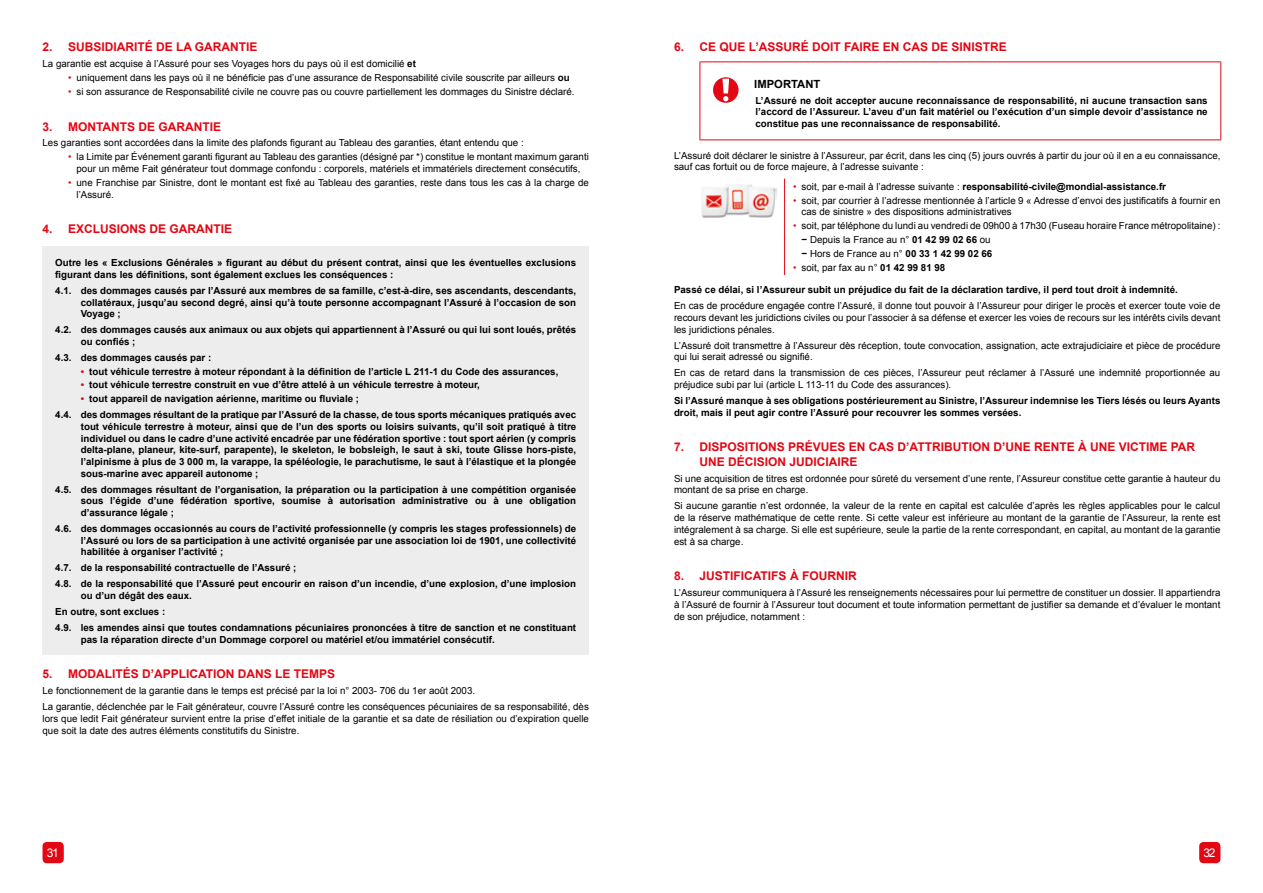
<style>
.page{position:relative;width:1263px;height:893px;background:#fff}
.page>*{position:absolute;margin:0;border:0;box-sizing:border-box;transform-origin:0 0}
.t1{font:700 12px/14.4px "Arial";color:#e30613}
.t2{font:12px "Arial";color:#fff}
.t3{font:700 11.25px "Arial";color:#000}
.t4{font:9.75px/11.7px "Arial";color:#000}
.t5{font:700 9.75px/11.7px "Arial";color:#000}
.s1{font-weight:700}
.s2{color:#e30613}
.s3{font-weight:400;color:#e30613}
.s4{font-weight:400}
</style>
<div class="page">
<div style="left:43px;top:842px;width:21px;height:21px;background:#e30613;border-radius:4px"></div>
<div style="left:1199px;top:842px;width:21px;height:21px;background:#e30613;border-radius:4px"></div>
<div style="left:43px;top:247px;width:546px;height:408px;background:#ededed"></div>
<hr style="left:699px;top:62px;width:522px;height:1px;background:#e30613">
<hr style="left:699px;top:62px;width:1px;height:78px;background:#e30613">
<hr style="left:1220px;top:62px;width:1px;height:78px;background:#e30613">
<hr style="left:699px;top:140px;width:522px;height:1px;background:#e30613">
<div style="left:713px;top:77px;width:25px;height:26px;background:#e30613;border-radius:50%"></div>
<svg style="left:722px;top:79px;width:7px;height:22px"></svg>
<hr style="left:784px;top:179px;width:1px;height:96px;background:#e30613">
<img style="left:701px;top:184px;width:75px;height:34px">
<p class="t1" style="left:43px;top:40px;width:12px">2.</p>
<p class="t1" style="left:68px;top:40px;width:191px">SUBSIDIARITÉ DE LA GARANTIE</p>
<p class="t4" style="left:43px;top:58px;width:375px">La garantie est acquise à l’Assuré pour ses Voyages hors du pays où il est domicilié <span class="s1">et</span></p>
<p class="t4" style="left:68px;top:72px;width:503px"><span class="s2">•</span> uniquement dans les pays où il ne bénéficie pas d’une assurance de Responsabilité civile souscrite par ailleurs <span class="s1">ou</span></p>
<p class="t4" style="left:68px;top:86px;width:508px"><span class="s2">•</span> si son assurance de Responsabilité civile ne couvre pas ou couvre partiellement les dommages du Sinistre déclaré.</p>
<p class="t1" style="left:43px;top:119px;width:12px">3.</p>
<p class="t1" style="left:68px;top:119px;width:155px">MONTANTS DE GARANTIE</p>
<p class="t4" style="left:43px;top:137px;width:483px">Les garanties sont accordées dans la limite des plafonds figurant au Tableau des garanties, étant entendu que :</p>
<p class="t4" style="left:68px;top:151px;width:522px;text-align:center"><span class="s2">•</span> la Limite par Événement garanti figurant au Tableau des garanties (désigné par *) constitue le montant maximum garanti pour un même Fait générateur tout dommage confondu : corporels, matériels et immatériels directement consécutifs,</p>
<p class="t4" style="left:77px;top:177px;width:514px;text-indent:-9px"><span class="s2">•</span> une Franchise par Sinistre, dont le montant est fixé au Tableau des garanties, reste dans tous les cas à la charge de l’Assuré.</p>
<p class="t1" style="left:43px;top:222px;width:12px">4.</p>
<p class="t1" style="left:68px;top:222px;width:166px">EXCLUSIONS DE GARANTIE</p>
<p class="t5" style="left:55px;top:257px;width:522px">Outre les « Exclusions Générales » figurant au début du présent contrat, ainsi que les éventuelles exclusions figurant dans les définitions, sont également exclues les conséquences :</p>
<p class="t5" style="left:81px;top:285px;width:497px;text-align:justify;text-indent:-26px">4.1. des dommages causés par l’Assuré aux membres de sa famille, c’est-à-dire, ses ascendants, descendants, collatéraux, jusqu’au second degré, ainsi qu’à toute personne accompagnant l’Assuré à l’occasion de son Voyage ;</p>
<p class="t5" style="left:81px;top:324px;width:497px;text-indent:-26px">4.2. des dommages causés aux animaux ou aux objets qui appartiennent à l’Assuré ou qui lui sont loués, prêtés ou confiés ;</p>
<p class="t5" style="left:55px;top:352px;width:158px">4.3. des dommages causés par :</p>
<p class="t5" style="left:81px;top:366px;width:479px"><span class="s2">•</span> tout véhicule terrestre à moteur répondant à la définition de l’article L 211-1 du Code des assurances,</p>
<p class="t5" style="left:81px;top:379px;width:401px"><span class="s2">•</span> tout véhicule terrestre construit en vue d’être attelé à un véhicule terrestre à moteur,</p>
<p class="t5" style="left:55px;top:391px;width:522px;line-height:15.9px;text-indent:26px"><span class="s2">•</span> tout appareil de navigation aérienne, maritime ou fluviale ;<br>4.4. des dommages résultant de la pratique par l’Assuré de la chasse, de tous sports mécaniques pratiqués avec</p>
<p class="t5" style="left:81px;top:421px;width:497px;text-align:justify">tout véhicule terrestre à moteur, ainsi que de l’un des sports ou loisirs suivants, qu’il soit pratiqué à titre individuel ou dans le cadre d’une activité encadrée par une fédération sportive : tout sport aérien (y compris delta-plane, planeur, kite-surf, parapente), le skeleton, le bobsleigh, le saut à ski, toute Glisse hors-piste, l’alpinisme à plus de 3 000 m, la varappe, la spéléologie, le parachutisme, le saut à l’élastique et la plongée sous-marine avec appareil autonome ;</p>
<p class="t5" style="left:81px;top:484px;width:497px;text-align:justify;text-indent:-26px">4.5. des dommages résultant de l’organisation, la préparation ou la participation à une compétition organisée sous l’égide d’une fédération sportive, soumise à autorisation administrative ou à une obligation d’assurance légale ;</p>
<p class="t5" style="left:81px;top:523px;width:497px;text-align:justify;text-indent:-26px">4.6. des dommages occasionnés au cours de l’activité professionnelle (y compris les stages professionnels) de l’Assuré ou lors de sa participation à une activité organisée par une association loi de 1901, une collectivité habilitée à organiser l’activité ;</p>
<p class="t5" style="left:55px;top:560px;width:522px;line-height:15.9px">4.7. de la responsabilité contractuelle de l’Assuré ;<br>4.8. de la responsabilité que l’Assuré peut encourir en raison d’un incendie, d’une explosion, d’une implosion</p>
<p class="t5" style="left:55px;top:588px;width:522px;line-height:15.9px;text-indent:26px">ou d’un dégât des eaux.<br>En outre, sont exclues :<br>4.9. les amendes ainsi que toutes condamnations pécuniaires prononcées à titre de sanction et ne constituant</p>
<p class="t5" style="left:81px;top:634px;width:415px">pas la réparation directe d’un Dommage corporel ou matériel et/ou immatériel consécutif.</p>
<p class="t1" style="left:43px;top:667px;width:12px">5.</p>
<p class="t1" style="left:68px;top:667px;width:269px">MODALITÉS D’APPLICATION DANS LE TEMPS</p>
<p class="t4" style="left:43px;top:683px;width:548px;line-height:15.9px">Le fonctionnement de la garantie dans le temps est précisé par la loi n° 2003- 706 du 1er août 2003.<br>La garantie, déclenchée par le Fait générateur, couvre l’Assuré contre les conséquences pécuniaires de sa responsabilité, dès</p>
<p class="t4" style="left:43px;top:713px;width:548px">lors que ledit Fait générateur survient entre la prise d’effet initiale de la garantie et sa date de résiliation ou d’expiration quelle que soit la date des autres éléments constitutifs du Sinistre.</p>
<p class="t1" style="left:674px;top:40px;width:12px">6.</p>
<p class="t1" style="left:699px;top:40px;width:309px">CE QUE L’ASSURÉ DOIT FAIRE EN CAS DE SINISTRE</p>
<p class="t3" style="left:754px;top:76px;width:68px">IMPORTANT</p>
<p class="t5" style="left:755px;top:95px;width:454px;text-align:justify">L’Assuré ne doit accepter aucune reconnaissance de responsabilité, ni aucune transaction sans l’accord de l’Assureur. L’aveu d’un fait matériel ou l’exécution d’un simple devoir d’assistance ne constitue pas une reconnaissance de responsabilité.</p>
<p class="t4" style="left:674px;top:150px;width:548px">L’Assuré doit déclarer le sinistre à l’Assureur, par écrit, dans les cinq (5) jours ouvrés à partir du jour où il en a eu connaissance, sauf cas fortuit ou de force majeure, à l’adresse suivante :</p>
<p class="t5" style="left:793px;top:181px;width:374px"><span class="s3">•</span> <span class="s4">soit, par e-mail à l’adresse suivante :</span> responsabilité-civile@mondial-assistance.fr</p>
<p class="t4" style="left:801px;top:195px;width:420px;text-indent:-9px"><span class="s2">•</span> soit, par courrier à l’adresse mentionnée à l’article 9 « Adresse d’envoi des justificatifs à fournir en cas de sinistre » des dispositions administratives</p>
<p class="t4" style="left:801px;top:219px;width:420px;line-height:13.8px;text-indent:-9px"><span class="s2">•</span> soit, par téléphone du lundi au vendredi de 09h00 à 17h30 (Fuseau horaire France métropolitaine) : <span class="s1">−</span> Depuis la France au n° <span class="s1">01 42 99 02 66</span> ou<br><span class="s1">−</span> Hors de France au n° <span class="s1">00 33 1 42 99 02 66</span></p>
<p class="t4" style="left:793px;top:262px;width:154px"><span class="s2">•</span> soit, par fax au n° <span class="s1">01 42 99 81 98</span></p>
<p class="t5" style="left:674px;top:284px;width:505px">Passé ce délai, si l’Assureur subit un préjudice du fait de la déclaration tardive, il perd tout droit à indemnité.</p>
<p class="t4" style="left:674px;top:300px;width:548px;text-align:justify">En cas de procédure engagée contre l’Assuré, il donne tout pouvoir à l’Assureur pour diriger le procès et exercer toute voie de recours devant les juridictions civiles ou pour l’associer à sa défense et exercer les voies de recours sur les intérêts civils devant les juridictions pénales.</p>
<p class="t4" style="left:674px;top:340px;width:548px">L’Assuré doit transmettre à l’Assureur dès réception, toute convocation, assignation, acte extrajudiciaire et pièce de procédure qui lui serait adressé ou signifié.</p>
<p class="t4" style="left:674px;top:367px;width:548px">En cas de retard dans la transmission de ces pièces, l’Assureur peut réclamer à l’Assuré une indemnité proportionnée au préjudice subi par lui (article L 113-11 du Code des assurances).</p>
<p class="t5" style="left:674px;top:395px;width:548px">Si l’Assuré manque à ses obligations postérieurement au Sinistre, l’Assureur indemnise les Tiers lésés ou leurs Ayants droit, mais il peut agir contre l’Assuré pour recouvrer les sommes versées.</p>
<p class="t1" style="left:674px;top:440px;width:12px">7.</p>
<p class="t1" style="left:699px;top:440px;width:497px">DISPOSITIONS PRÉVUES EN CAS D’ATTRIBUTION D’UNE RENTE À UNE VICTIME PAR<br>UNE DÉCISION JUDICIAIRE</p>
<p class="t4" style="left:674px;top:473px;width:548px">Si une acquisition de titres est ordonnée pour sûreté du versement d’une rente, l’Assureur constitue cette garantie à hauteur du montant de sa prise en charge.</p>
<p class="t4" style="left:674px;top:500px;width:548px;text-align:justify">Si aucune garantie n’est ordonnée, la valeur de la rente en capital est calculée d’après les règles applicables pour le calcul de la réserve mathématique de cette rente. Si cette valeur est inférieure au montant de la garantie de l’Assureur, la rente est intégralement à sa charge. Si elle est supérieure, seule la partie de la rente correspondant, en capital, au montant de la garantie est à sa charge.</p>
<p class="t1" style="left:674px;top:569px;width:12px">8.</p>
<p class="t1" style="left:699px;top:569px;width:159px">JUSTIFICATIFS À FOURNIR</p>
<p class="t4" style="left:674px;top:587px;width:548px;text-align:justify">L’Assureur communiquera à l’Assuré les renseignements nécessaires pour lui permettre de constituer un dossier. Il appartiendra à l’Assuré de fournir à l’Assureur tout document et toute information permettant de justifier sa demande et d’évaluer le montant de son préjudice, notamment :</p>
<p class="t2" style="left:47px;top:845px;width:13px">31</p>
<p class="t2" style="left:1203px;top:845px;width:13px">32</p>
</div>
